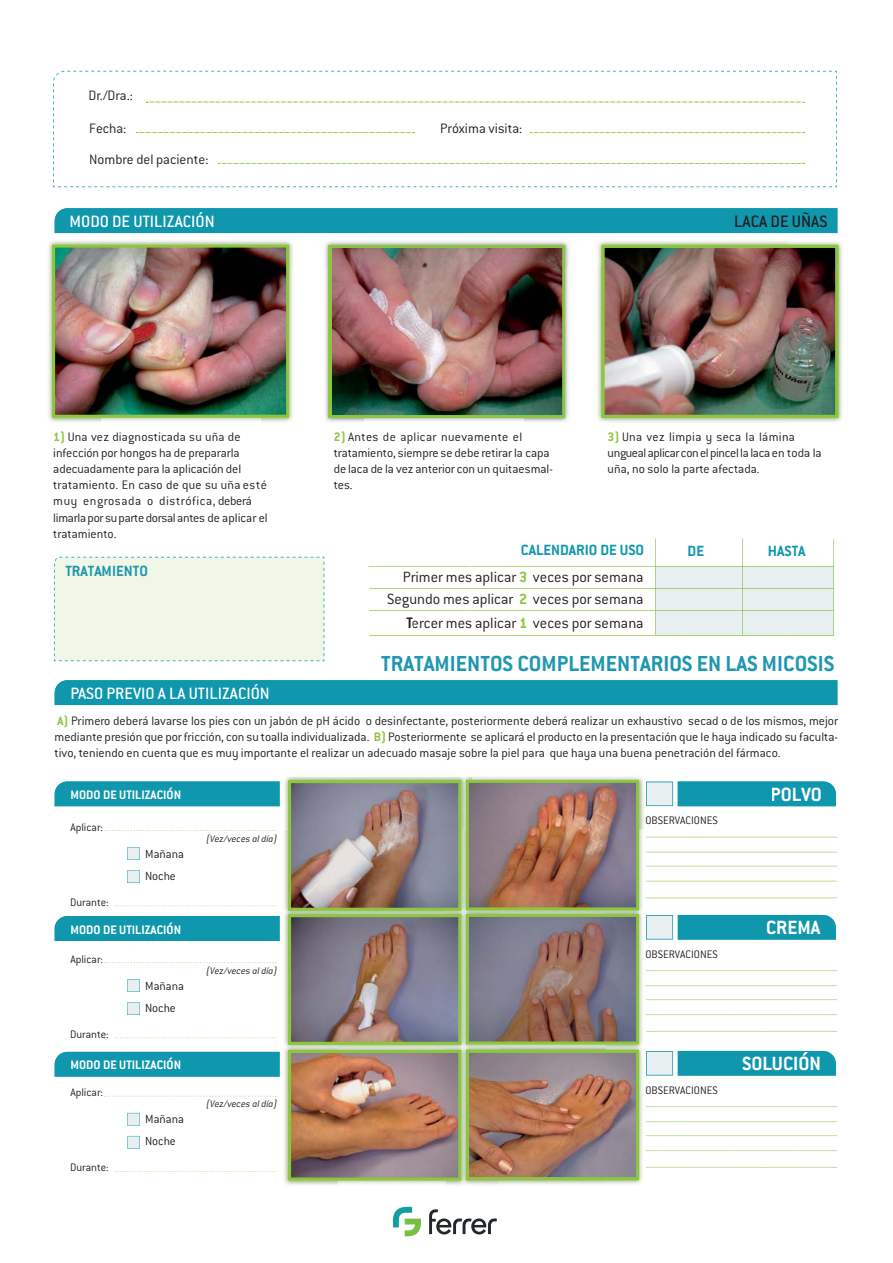
<style>
.page{position:relative;width:893px;height:1263px;background:#fff}
.page>*{position:absolute;margin:0;border:0;box-sizing:border-box;transform-origin:0 0}
.t1{font:700 23.85px "Conduit ITC";color:#1f97ae}
.t2{font:700 21px "Conduit ITC";color:#fff}
.t3{font:500 18.15px "Conduit ITC";color:#231f20}
.t4{font:500 18px "Conduit ITC";color:#fff}
.t5{font:300 16.2px/27.2px "Conduit ITC";color:#231f20;text-align:right}
.t6{font:700 16.2px "Conduit ITC";color:#1f97ae}
.t7{font:700 16.2px "Conduit ITC";color:#0f97ae}
.t8{font:300 15px/32.5px "Conduit ITC";color:#231f20}
.t9{font:300 13.5px/16.2px "Conduit ITC";color:#231f20}
.t10{font:700 13.5px "Conduit ITC";color:#fff}
.t11{font:300 12.9px "Conduit ITC";color:#231f20}
.t12{font:300 12px "Conduit ITC";color:#231f20}
.t13{font:italic 300 10.5px "Conduit ITC";color:#231f20}
.s1{font-weight:700;color:#8cc640}
.s2{font-weight:700;color:#0f97ae}
.s3{font-weight:700;color:#8cc641}
</style>
<div class="page">
<img style="left:787px;top:70px;width:55px;height:352px">
<img style="left:48px;top:218px;width:53px;height:204px">
<img style="left:101px;top:233px;width:686px;height:35px">
<img style="left:260px;top:268px;width:104px;height:155px">
<img style="left:524px;top:268px;width:263px;height:155px">
<div style="left:55px;top:208px;width:782px;height:25px;background:#0f97ae"></div>
<img style="left:52px;top:245px;width:237px;height:173px">
<img style="left:328px;top:245px;width:237px;height:173px">
<img style="left:601px;top:245px;width:237px;height:173px">
<img style="left:54px;top:830px;width:284px;height:356px">
<img style="left:446px;top:1181px;width:52px;height:54px">
<img style="left:605px;top:830px;width:232px;height:354px">
<img style="left:338px;top:1181px;width:108px;height:56px">
<div style="left:55px;top:1052px;width:225px;height:25px;background:#0f97ae"></div>
<div style="left:55px;top:916px;width:225px;height:25px;background:#0f97ae"></div>
<img style="left:53px;top:556px;width:628px;height:274px">
<img style="left:787px;top:570px;width:51px;height:237px">
<img style="left:681px;top:705px;width:106px;height:102px">
<div style="left:55px;top:781px;width:225px;height:25px;background:#0f97ae"></div>
<div style="left:677px;top:781px;width:159px;height:25px;background:#0f97ae"></div>
<img style="left:404px;top:572px;width:112px;height:14px">
<svg style="left:520px;top:572px;width:6px;height:11px"></svg>
<img style="left:527px;top:575px;width:115px;height:11px">
<img style="left:388px;top:594px;width:128px;height:14px">
<svg style="left:520px;top:594px;width:6px;height:10px"></svg>
<img style="left:527px;top:597px;width:115px;height:11px">
<img style="left:412px;top:617px;width:104px;height:14px">
<svg style="left:407px;top:617px;width:6px;height:11px"></svg>
<svg style="left:520px;top:617px;width:6px;height:11px"></svg>
<div style="left:656px;top:567px;width:177px;height:68px;background:#e8eff1"></div>
<img style="left:527px;top:620px;width:115px;height:11px">
<img style="left:833px;top:539px;width:1px;height:96px">
<img style="left:369px;top:635px;width:464px;height:1px">
<img style="left:369px;top:610px;width:464px;height:1px">
<img style="left:369px;top:588px;width:464px;height:1px">
<img style="left:368px;top:566px;width:465px;height:1px">
<img style="left:742px;top:538px;width:1px;height:97px">
<img style="left:655px;top:538px;width:1px;height:97px">
<div style="left:55px;top:680px;width:782px;height:25px;background:#0f97ae"></div>
<img style="left:71px;top:788px;width:109px;height:11px">
<img style="left:71px;top:923px;width:109px;height:11px">
<img style="left:71px;top:1058px;width:109px;height:11px">
<img style="left:772px;top:787px;width:48px;height:14px">
<img style="left:646px;top:782px;width:27px;height:24px">
<img style="left:288px;top:780px;width:351px;height:401px">
<svg style="left:646px;top:837px;width:190px;height:1px"></svg>
<svg style="left:646px;top:852px;width:190px;height:1px"></svg>
<svg style="left:646px;top:866px;width:190px;height:1px"></svg>
<svg style="left:646px;top:881px;width:190px;height:1px"></svg>
<svg style="left:646px;top:898px;width:190px;height:1px"></svg>
<svg style="left:646px;top:915px;width:190px;height:25px;background:#33a5b9"></svg>
<svg style="left:646px;top:970px;width:190px;height:1px"></svg>
<svg style="left:646px;top:985px;width:190px;height:1px"></svg>
<svg style="left:646px;top:999px;width:190px;height:1px"></svg>
<svg style="left:646px;top:1014px;width:190px;height:1px"></svg>
<svg style="left:646px;top:1031px;width:190px;height:1px"></svg>
<svg style="left:646px;top:1051px;width:190px;height:25px;background:#33a5b9"></svg>
<svg style="left:646px;top:1106px;width:190px;height:1px"></svg>
<svg style="left:646px;top:1121px;width:190px;height:1px"></svg>
<svg style="left:646px;top:1135px;width:190px;height:1px"></svg>
<svg style="left:646px;top:1150px;width:190px;height:1px"></svg>
<svg style="left:646px;top:1167px;width:190px;height:1px"></svg>
<svg style="left:104px;top:830px;width:172px;height:1px"></svg>
<svg style="left:115px;top:905px;width:161px;height:1px"></svg>
<svg style="left:127px;top:847px;width:13px;height:13px"></svg>
<svg style="left:127px;top:870px;width:13px;height:13px"></svg>
<svg style="left:104px;top:962px;width:172px;height:1px"></svg>
<svg style="left:115px;top:1037px;width:161px;height:1px"></svg>
<svg style="left:127px;top:979px;width:13px;height:13px"></svg>
<svg style="left:127px;top:1002px;width:13px;height:13px"></svg>
<svg style="left:104px;top:1096px;width:172px;height:1px"></svg>
<svg style="left:115px;top:1171px;width:161px;height:1px"></svg>
<svg style="left:127px;top:1113px;width:13px;height:12px"></svg>
<svg style="left:127px;top:1136px;width:13px;height:13px"></svg>
<svg style="left:53px;top:71px;width:784px;height:116px"></svg>
<svg style="left:53px;top:71px;width:779px;height:111px"></svg>
<div style="left:54px;top:557px;width:270px;height:104px;background:#f0f7e8"></div>
<svg style="left:393px;top:1207px;width:28px;height:29px"></svg>
<svg style="left:429px;top:1208px;width:68px;height:26px"></svg>
<p class="t8" style="left:89px;top:81px;width:46px">Dr./Dra.:<br>Fecha:</p>
<p class="t8" style="left:89px;top:144px;width:121px">Nombre del paciente:</p>
<p class="t8" style="left:440px;top:113px;width:83px">Próxima visita:</p>
<h3 class="t4" style="left:69px;top:216px;width:147px">MODO DE UTILIZACIÓN</h3>
<h3 class="t3" style="left:734px;top:216px;width:95px">LACA DE UÑAS</h3>
<p class="t9" style="left:53px;top:429px;width:216px"><span class="s1">1)</span> Una vez diagnosticada su uña de infección por hongos ha de prepararla adecuadamente para la aplicación del tratamiento. En caso de que su uña esté muy engrosada o distrófica, deberá limarla por su parte dorsal antes de aplicar el tratamiento.</p>
<p class="t9" style="left:334px;top:429px;width:221px"><span class="s1">2)</span> Antes de aplicar nuevamente el tratamiento, siempre se debe retirar la capa de laca de la vez anterior con un quitaesmal&shy;tes.</p>
<p class="t9" style="left:607px;top:429px;width:216px"><span class="s1">3)</span> Una vez limpia y seca la lámina ungueal aplicar con el pincel la laca en toda la uña, no solo la parte afectada.</p>
<p class="t6" style="left:65px;top:566px;width:84px">TRATAMIENTO</p>
<h3 class="t4" style="left:71px;top:687px;width:201px">PASO PREVIO A LA UTILIZACIÓN</h3>
<p class="t5" style="left:403px;top:538px;width:243px"><span class="s2">CALENDARIO DE USO<br></span>Primer mes aplicar <span class="s3">3</span> veces por semana</p>
<p class="t5" style="left:387px;top:589px;width:258px;line-height:23.5px">Segundo mes aplicar <span class="s3">2</span> veces por semana<br>Tercer mes aplicar <span class="s3">1</span> veces por semana</p>
<p class="t7" style="left:687px;top:546px;width:18px">DE</p>
<p class="t7" style="left:768px;top:546px;width:39px">HASTA</p>
<h1 class="t1" style="left:381px;top:656px;width:454px">TRATAMIENTOS COMPLEMENTARIOS EN LAS MICOSIS</h1>
<p class="t9" style="left:55px;top:714px;width:785px;text-align:justify"><span class="s1">A)</span> Primero deberá lavarse los pies con un jabón de pH ácido o desinfectante, posteriormente deberá realizar un exhaustivo secad o de los mismos, mejor mediante presión que por fricción, con su toalla individualizada. <span class="s1">B)</span> Posteriormente se aplicará el producto en la presentación que le haya indicado su faculta&shy;tivo, teniendo en cuenta que es muy importante el realizar un adecuado masaje sobre la piel para que haya una buena penetración del fármaco.</p>
<p class="t10" style="left:71px;top:791px;width:112px">MODO DE UTILIZACIÓN</p>
<p class="t12" style="left:70px;top:823px;width:34px">Aplicar:</p>
<p class="t12" style="left:70px;top:898px;width:40px">Durante:</p>
<p class="t11" style="left:145px;top:849px;width:40px">Mañana</p>
<p class="t11" style="left:145px;top:871px;width:32px">Noche</p>
<p class="t10" style="left:71px;top:926px;width:112px">MODO DE UTILIZACIÓN</p>
<p class="t12" style="left:70px;top:955px;width:34px">Aplicar:</p>
<p class="t12" style="left:70px;top:1030px;width:40px">Durante:</p>
<p class="t11" style="left:145px;top:981px;width:40px">Mañana</p>
<p class="t11" style="left:145px;top:1003px;width:32px">Noche</p>
<p class="t10" style="left:71px;top:1061px;width:112px">MODO DE UTILIZACIÓN</p>
<p class="t12" style="left:70px;top:1088px;width:34px">Aplicar:</p>
<p class="t12" style="left:70px;top:1163px;width:40px">Durante:</p>
<p class="t11" style="left:145px;top:1115px;width:40px">Mañana</p>
<p class="t11" style="left:145px;top:1137px;width:32px">Noche</p>
<p class="t13" style="left:206px;top:832px;width:72px">(Vez/veces al día)</p>
<p class="t13" style="left:206px;top:964px;width:72px">(Vez/veces al día)</p>
<p class="t13" style="left:206px;top:1098px;width:72px">(Vez/veces al día)</p>
<p class="t12" style="left:645px;top:816px;width:74px">OBSERVACIONES</p>
<h2 class="t2" style="left:770px;top:788px;width:53px">POLVO</h2>
<p class="t12" style="left:645px;top:950px;width:74px">OBSERVACIONES</p>
<h2 class="t2" style="left:766px;top:921px;width:56px">CREMA</h2>
<p class="t12" style="left:645px;top:1086px;width:74px">OBSERVACIONES</p>
<h2 class="t2" style="left:742px;top:1057px;width:80px">SOLUCIÓN</h2>
</div>
